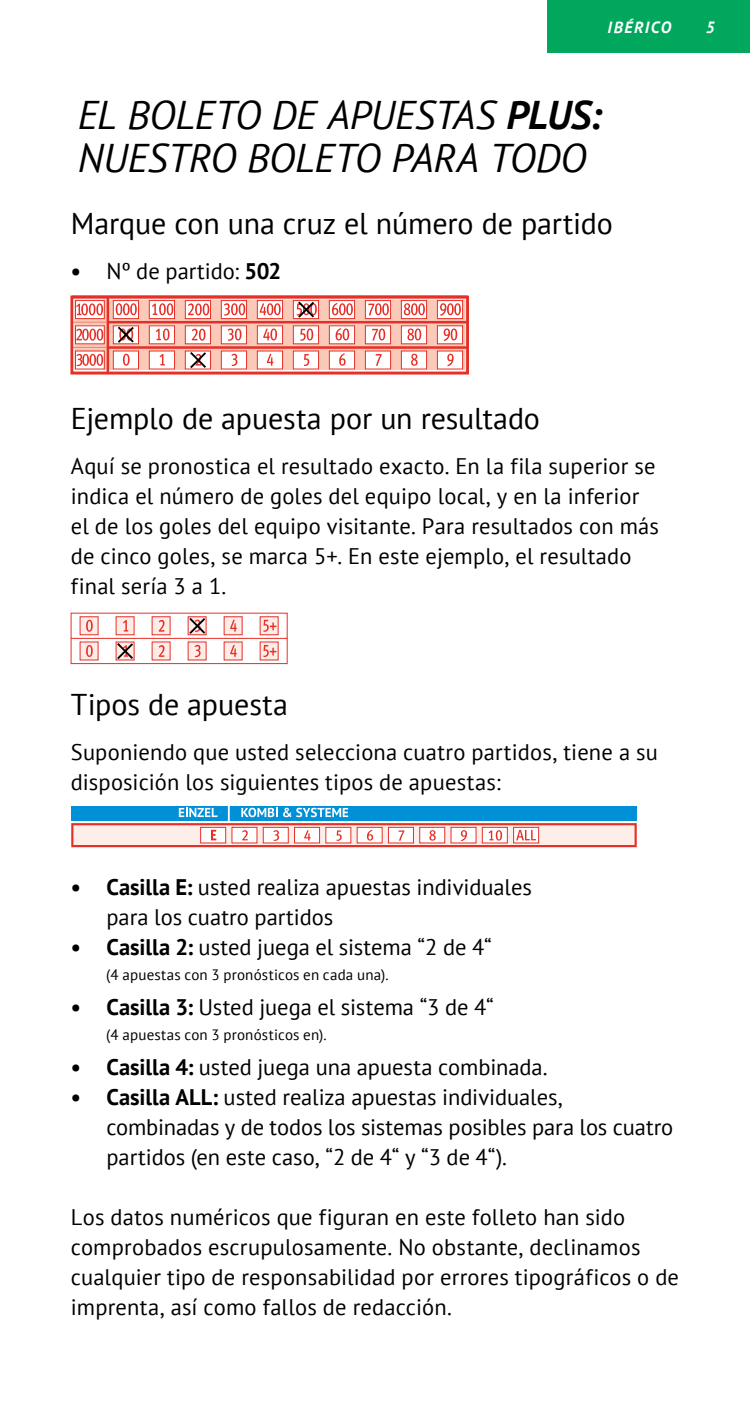
<style>
.page{position:relative;width:750px;height:1404px;background:#fff}
.page>*{position:absolute;margin:0;border:0;box-sizing:border-box;transform-origin:0 0}
.t1{font:italic 40px/42.5px "PT Sans";letter-spacing:-.01em;color:#000}
.t2{font:30px "PT Sans";letter-spacing:-.005em;color:#000}
.t3{font:22.5px/30px "PT Sans";letter-spacing:.005em;color:#000}
.t4{font:italic 700 16.25px "PT Sans";letter-spacing:.095em;color:#fff}
.t5{font:15px "PT Sans";letter-spacing:.015em;color:#000}
.s1{font-weight:700}
</style>
<div class="page">
<div style="left:547px;top:0;width:203px;height:53px;background:#00a75d"></div>
<div style="left:71px;top:806px;width:566px;height:14px;background:#0090d7"></div>
<div style="left:71px;top:823px;width:566px;height:24px;background:#feeee9;border:2px solid #e63027"></div>
<div style="left:200px;top:827px;width:26px;height:16px;background:#fff;border:1px solid #e63027"></div>
<div style="left:232px;top:827px;width:25px;height:16px;background:#fff;border:1px solid #e63027"></div>
<div style="left:263px;top:827px;width:26px;height:16px;background:#fff;border:1px solid #e63027"></div>
<div style="left:294px;top:827px;width:26px;height:16px;background:#fff;border:1px solid #e63027"></div>
<div style="left:325px;top:827px;width:26px;height:16px;background:#fff;border:1px solid #e63027"></div>
<div style="left:357px;top:827px;width:25px;height:16px;background:#fff;border:1px solid #e63027"></div>
<div style="left:388px;top:827px;width:26px;height:16px;background:#fff;border:1px solid #e63027"></div>
<div style="left:419px;top:827px;width:26px;height:16px;background:#fff;border:1px solid #e63027"></div>
<div style="left:451px;top:827px;width:25px;height:16px;background:#fff;border:1px solid #e63027"></div>
<div style="left:482px;top:827px;width:25px;height:16px;background:#fff;border:1px solid #e63027"></div>
<svg style="left:513px;top:827px;width:26px;height:16px"></svg>
<svg style="left:211px;top:829px;width:5px;height:11px"></svg>
<svg style="left:242px;top:830px;width:6px;height:10px"></svg>
<svg style="left:273px;top:830px;width:6px;height:10px"></svg>
<svg style="left:304px;top:830px;width:6px;height:10px"></svg>
<svg style="left:336px;top:830px;width:6px;height:10px"></svg>
<svg style="left:367px;top:830px;width:6px;height:10px"></svg>
<svg style="left:398px;top:830px;width:6px;height:10px"></svg>
<svg style="left:429px;top:830px;width:7px;height:10px"></svg>
<svg style="left:461px;top:830px;width:6px;height:11px"></svg>
<svg style="left:488px;top:830px;width:14px;height:10px"></svg>
<svg style="left:516px;top:829px;width:20px;height:11px"></svg>
<svg style="left:228px;top:806px;width:2px;height:15px"></svg>
<svg style="left:179px;top:807px;width:38px;height:10px"></svg>
<svg style="left:241px;top:807px;width:36px;height:10px"></svg>
<svg style="left:283px;top:807px;width:65px;height:10px"></svg>
<svg style="left:70px;top:295px;width:399px;height:79px"></svg>
<svg style="left:70px;top:612px;width:217px;height:52px"></svg>
<p class="t4" style="left:607px;top:17px;width:65px">IBÉRICO</p>
<h1 class="t1" style="left:78px;top:93px;width:525px">EL BOLETO DE APUESTAS <span class="s1">PLUS:<br></span>NUESTRO BOLETO PARA TODO</h1>
<h2 class="t2" style="left:71px;top:204px;width:544px">Marque con una cruz el número de partido</h2>
<p class="t3" style="left:71px;top:256px;width:212px"><span class="s1">•</span> Nº de partido: <span class="s1">502</span></p>
<p class="t4" style="left:705px;top:17px;width:10px">5</p>
<h2 class="t2" style="left:71px;top:399px;width:471px">Ejemplo de apuesta por un resultado</h2>
<p class="t3" style="left:71px;top:451px;width:590px">Aquí se pronostica el resultado exacto. En la fila superior se indica el número de goles del equipo local, y en la inferior el de los goles del equipo visitante. Para resultados con más de cinco goles, se marca 5+. En este ejemplo, el resultado final sería 3 a 1.</p>
<h2 class="t2" style="left:71px;top:684px;width:218px">Tipos de apuesta</h2>
<p class="t3" style="left:71px;top:736px;width:588px">Suponiendo que usted selecciona cuatro partidos, tiene a su disposición los siguientes tipos de apuestas:</p>
<p class="t3" style="left:106px;top:871px;width:427px;text-indent:-35px"><span class="s1">• Casilla E:</span> usted realiza apuestas individuales para los cuatro partidos</p>
<p class="t3" style="left:71px;top:931px;width:422px"><span class="s1">• Casilla 2:</span> usted juega el sistema “2 de 4“</p>
<p class="t5" style="left:106px;top:964px;width:284px">(4 apuestas con 3 pronósticos en cada una).</p>
<p class="t3" style="left:71px;top:991px;width:424px"><span class="s1">• Casilla 3:</span> Usted juega el sistema “3 de 4“</p>
<p class="t5" style="left:106px;top:1024px;width:222px">(4 apuestas con 3 pronósticos en).</p>
<p class="t3" style="left:71px;top:1051px;width:478px"><span class="s1">• Casilla 4:</span> usted juega una apuesta combinada.</p>
<p class="t3" style="left:106px;top:1081px;width:568px;text-indent:-35px"><span class="s1">• Casilla ALL:</span> usted realiza apuestas individuales, combinadas y de todos los sistemas posibles para los cuatro partidos (en este caso, “2 de 4“ y “3 de 4“).</p>
<p class="t3" style="left:71px;top:1201px;width:609px">Los datos numéricos que figuran en este folleto han sido comprobados escrupulosamente. No obstante, declinamos cualquier tipo de responsabilidad por errores tipográficos o de imprenta, así como fallos de redacción.</p>
</div>
